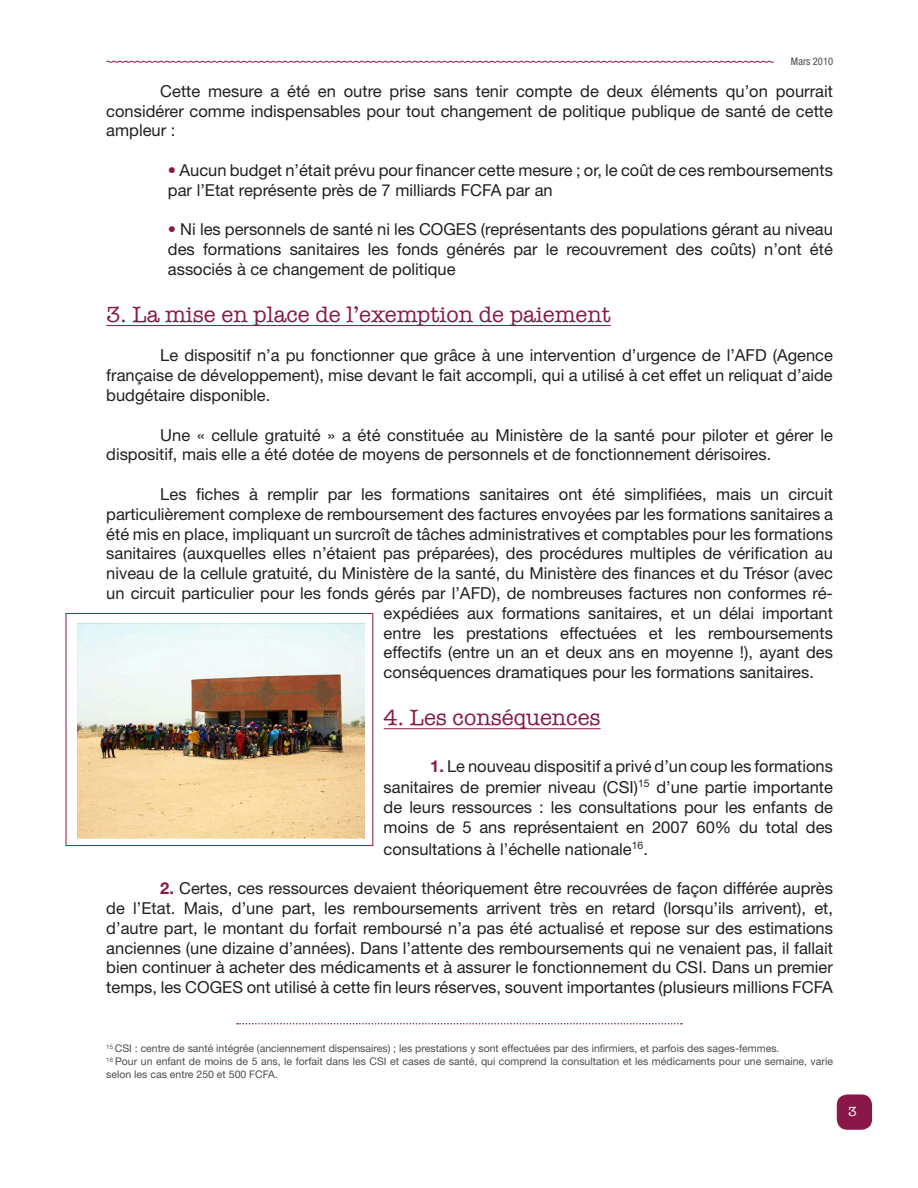
<style>
.page{position:relative;width:918px;height:1188px;background:#fff}
.page>*{position:absolute;margin:0;border:0;box-sizing:border-box;transform-origin:0 0}
.t1{font:22.5px "American Typewriter";color:#891848}
.t2{font:16.5px/19.8px "Helvetica Neue LT Std";color:#231f20;text-align:justify}
.t3{font:13.5px "American Typewriter";color:#fff}
.t4{font:10.5px/12.6px "Helvetica Neue LT Std";color:#4b4c4d}
.t5{font:condensed 10.5px "Helvetica Neue LT Std";color:#4b4c4d}
.s1{font-weight:700;color:#891848}
</style>
<div class="page">
<div style="left:837px;top:1094px;width:35px;height:36px;background:#891848;border-radius:11px"></div>
<svg style="left:106px;top:60px;width:668px;height:3px"></svg>
<hr style="left:106px;top:325px;width:505px;height:1px;background:#891848">
<hr style="left:384px;top:728px;width:217px;height:1px;background:#891848">
<div style="left:66px;top:613px;width:307px;height:233px;background:#fff;border:1px solid #891848"></div>
<img style="left:78px;top:623px;width:287px;height:216px">
<svg style="left:237px;top:1023px;width:445px;height:1px"></svg>
<p class="t5" style="left:791px;top:55px;width:44px">Mars 2010</p>
<p class="t2" style="left:106px;top:81px;width:728px;text-indent:54px">Cette mesure a été en outre prise sans tenir compte de deux éléments qu’on pourrait considérer comme indispensables pour tout changement de politique publique de santé de cette ampleur :</p>
<p class="t2" style="left:168px;top:160px;width:666px"><span class="s1">•</span> Aucun budget n’était prévu pour financer cette mesure ; or, le coût de ces remboursements par l’Etat représente près de 7 milliards FCFA par an</p>
<p class="t2" style="left:168px;top:219px;width:667px"><span class="s1">•</span> Ni les personnels de santé ni les COGES (représentants des populations gérant au niveau des formations sanitaires les fonds générés par le recouvrement des coûts) n’ont été associés à ce changement de politique</p>
<p class="t1" style="left:106px;top:297px;width:506px">3. La mise en place de l’exemption de paiement</p>
<p class="t2" style="left:106px;top:345px;width:728px;text-indent:54px">Le dispositif n’a pu fonctionner que grâce à une intervention d’urgence de l’AFD (Agence française de développement), mise devant le fait accompli, qui a utilisé à cet effet un reliquat d’aide budgétaire disponible.</p>
<p class="t2" style="left:106px;top:425px;width:728px;text-indent:54px">Une « cellule gratuité » a été constituée au Ministère de la santé pour piloter et gérer le dispositif, mais elle a été dotée de moyens de personnels et de fonctionnement dérisoires.</p>
<p class="t2" style="left:160px;top:484px;width:674px">Les fiches à remplir par les formations sanitaires ont été simplifiées, mais un circuit</p>
<p class="t2" style="left:106px;top:504px;width:728px">particulièrement complexe de remboursement des factures envoyées par les formations sanitaires a</p>
<p class="t2" style="left:106px;top:524px;width:728px">été mis en place, impliquant un surcroît de tâches administratives et comptables pour les formations</p>
<p class="t2" style="left:106px;top:543px;width:728px">sanitaires (auxquelles elles n’étaient pas préparées), des procédures multiples de vérification au</p>
<p class="t2" style="left:106px;top:563px;width:728px">niveau de la cellule gratuité, du Ministère de la santé, du Ministère des finances et du Trésor (avec</p>
<p class="t2" style="left:106px;top:583px;width:728px">un circuit particulier pour les fonds gérés par l’AFD), de nombreuses factures non conformes ré-</p>
<p class="t2" style="left:384px;top:603px;width:451px">expédiées aux formations sanitaires, et un délai important</p>
<p class="t2" style="left:384px;top:623px;width:451px">entre les prestations effectuées et les remboursements</p>
<p class="t2" style="left:384px;top:642px;width:451px">effectifs (entre un an et deux ans en moyenne !), ayant des</p>
<p class="t2" style="left:384px;top:662px;width:432px">conséquences dramatiques pour les formations sanitaires.</p>
<p class="t1" style="left:384px;top:700px;width:219px">4. Les conséquences</p>
<p class="t2" style="left:384px;top:755px;width:451px;line-height:21.6px;text-align:right"><span class="s1">1.</span> Le nouveau dispositif a privé d’un coup les formations sanitaires de premier niveau (CSI)<sup>15</sup> d’une partie importante</p>
<p class="t2" style="left:384px;top:797px;width:451px">de leurs ressources : les consultations pour les enfants de moins de 5 ans représentaient en 2007 60% du total des</p>
<p class="t2" style="left:384px;top:839px;width:266px">consultations à l’échelle nationale<sup>16</sup>.</p>
<p class="t2" style="left:106px;top:878px;width:728px;text-indent:54px"><span class="s1">2.</span> Certes, ces ressources devaient théoriquement être recouvrées de façon différée auprès de l’Etat. Mais, d’une part, les remboursements arrivent très en retard (lorsqu’ils arrivent), et, d’autre part, le montant du forfait remboursé n’a pas été actualisé et repose sur des estimations anciennes (une dizaine d’années). Dans l’attente des remboursements qui ne venaient pas, il fallait bien continuer à acheter des médicaments et à assurer le fonctionnement du CSI. Dans un premier temps, les COGES ont utilisé à cette fin leurs réserves, souvent importantes (plusieurs millions FCFA</p>
<p class="t4" style="left:106px;top:1042px;width:675px"><sup>15</sup> CSI : centre de santé intégrée (anciennement dispensaires) ; les prestations y sont effectuées par des infirmiers, et parfois des sages-femmes.</p>
<p class="t4" style="left:106px;top:1055px;width:728px"><sup>16</sup> Pour un enfant de moins de 5 ans, le forfait dans les CSI et cases de santé, qui comprend la consultation et les médicaments pour une semaine, varie selon les cas entre 250 et 500 FCFA.</p>
<p class="t3" style="left:848px;top:1101px;width:10px">3</p>
</div>
